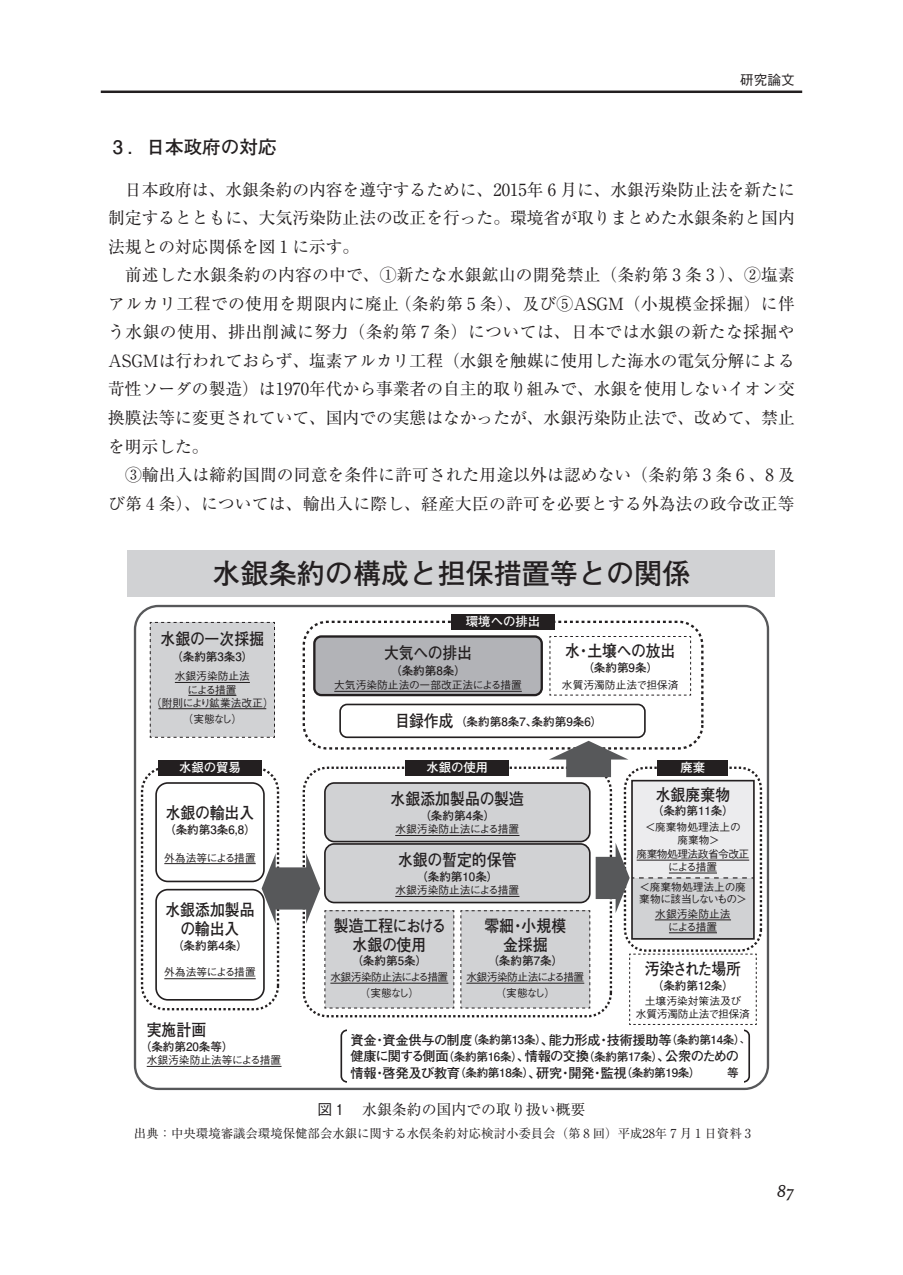
<style>
.page{position:relative;width:903px;height:1275px;background:#fff}
.page>*{position:absolute;margin:0;border:0;box-sizing:border-box;transform-origin:0 0}
.t1{font:28.18px "Futo Go B101 Pr 6 Bold 90 msp RKSJ H";color:#231f20}
.t2{font:italic 19.78px "High Tower Text";color:#231f20}
.研究論文_見出し1{font:700 18.55px "Futo Go B101 Pr 6";color:#231f20}
.t3{font:16.8px/28.5px "Ryumin Pro";color:#231f20;text-align:justify}
.t4{font:16.45px/18.6px "Futo Go B101 Pr 6 Bold 90 msp RKSJ H";color:#231f20;text-align:center;scale:.9 1}
.t5{font:16.45px/18.6px "Futo Go B101 Pr 6 Bold 90 msp RKSJ H";letter-spacing:-.02em;color:#231f20;text-align:center;scale:.9 1}
.t6{font:16.45px "Futo Go B101 Pr 6 Bold 90 msp RKSJ H";letter-spacing:-.1em;color:#231f20;scale:.9 1}
.t7{font:14.88px "Ryumin Pro";color:#231f20}
.t8{font:500 13.65px "Gothic BBB Pr 6";color:#231f20}
.t9{font:13.3px/16.4px "Futo Go B101 Pr 6 Bold 90 msp RKSJ H";letter-spacing:-.025em;color:#231f20}
.t10{font:12.42px "Ryumin Pro";color:#231f20}
.t11{font:12.42px "Futo Go B101 Pr 6 Bold 90 msp RKSJ H";color:#fff}
.t12{font:11.55px "Futo Go B101 Pr 6 Bold 90 msp RKSJ H";color:#231f20}
.t13{font:11.55px "Futo Go B101 Pr 6 Bold 90 msp RKSJ H";letter-spacing:-.025em;color:#231f20}
.t14{font:10.67px/13.3px "Gothic BBB Pr 6 Medium 90 msp RKSJ H";color:#231f20;text-align:center}
.t15{font:10.67px/12.4px "Gothic BBB Pr 6 Medium 90 msp RKSJ H";letter-spacing:-.025em;color:#231f20}
.t16{font:10.67px/15.8px "Gothic BBB Pr 6 Medium 90 msp RKSJ H";letter-spacing:-.05em;color:#231f20;text-align:center}
.s1{font-size:16.45px}
.s2{font-size:11.55px}
.s3{font-size:9.97px}
.s4{font-size:13.3px}
.s5{font-family:"Gothic BBB Pr 6 N";font-weight:500}
</style>
<div class="page">
<hr style="left:101px;top:91px;width:701px;height:2px;background:#231f20">
<div style="left:128px;top:550px;width:647px;height:47px;background:#d1d2d4"></div>
<div style="left:134px;top:605px;width:635px;height:485px;border:2px solid #57585a;border-radius:23px"></div>
<div style="left:150px;top:622px;width:125px;height:116px;background:#d1d2d4"></div>
<hr style="left:175px;top:682px;width:75px;height:1px;background:#231f20">
<hr style="left:188px;top:695px;width:48px;height:1px;background:#231f20">
<hr style="left:158px;top:708px;width:108px;height:1px;background:#231f20">
<div style="left:141px;top:767px;width:138px;height:243px;border:2px dashed #231f20;border-radius:23px"></div>
<div style="left:158px;top:760px;width:104px;height:15px;background:#231f20"></div>
<div style="left:155px;top:782px;width:110px;height:100px;border:2px solid #231f20;border-radius:12px"></div>
<hr style="left:164px;top:863px;width:92px;height:1px;background:#231f20">
<div style="left:155px;top:889px;width:110px;height:112px;border:2px solid #231f20;border-radius:12px"></div>
<hr style="left:164px;top:978px;width:92px;height:1px;background:#231f20">
<hr style="left:147px;top:1066px;width:134px;height:1px;background:#231f20">
<div style="left:303px;top:621px;width:400px;height:129px;border:2px dashed #231f20;border-radius:23px"></div>
<div style="left:451px;top:614px;width:104px;height:15px;background:#231f20"></div>
<div style="left:314px;top:636px;width:228px;height:59px;background:#b2b3b7;border-radius:7px"></div>
<div style="left:313px;top:635px;width:230px;height:61px;border:2px solid #231f20;border-radius:7px"></div>
<hr style="left:334px;top:691px;width:188px;height:1px;background:#231f20">
<div style="left:339px;top:704px;width:307px;height:34px;border:2px solid #231f20;border-radius:7px"></div>
<svg style="left:549px;top:636px;width:142px;height:60px"></svg>
<div style="left:303px;top:767px;width:309px;height:250px;border:2px dashed #231f20;border-radius:23px"></div>
<div style="left:406px;top:760px;width:103px;height:15px;background:#231f20"></div>
<div style="left:325px;top:783px;width:265px;height:59px;background:#d1d2d4;border-radius:9px"></div>
<div style="left:324px;top:782px;width:267px;height:60px;border:2px solid #231f20;border-radius:9px"></div>
<hr style="left:395px;top:835px;width:124px;height:1px;background:#231f20">
<div style="left:325px;top:844px;width:265px;height:58px;background:#d1d2d4;border-radius:9px"></div>
<div style="left:324px;top:843px;width:267px;height:60px;border:2px solid #231f20;border-radius:9px"></div>
<hr style="left:395px;top:896px;width:124px;height:1px;background:#231f20">
<div style="left:460px;top:910px;width:130px;height:99px;background:#d1d2d4"></div>
<hr style="left:466px;top:983px;width:118px;height:1px;background:#231f20">
<div style="left:624px;top:767px;width:138px;height:185px;border:2px dashed #231f20;border-radius:21px"></div>
<div style="left:658px;top:760px;width:70px;height:15px;background:#231f20"></div>
<div style="left:632px;top:781px;width:122px;height:97px;background:#ececee"></div>
<div style="left:632px;top:878px;width:122px;height:61px;background:#d1d2d4"></div>
<hr style="left:655px;top:920px;width:76px;height:1px;background:#231f20">
<hr style="left:669px;top:932px;width:48px;height:1px;background:#231f20">
<div style="left:631px;top:780px;width:124px;height:160px;border:2px solid #231f20"></div>
<svg style="left:629px;top:953px;width:128px;height:72px"></svg>
<svg style="left:262px;top:853px;width:192px;height:156px"></svg>
<svg style="left:549px;top:741px;width:79px;height:36px"></svg>
<svg style="left:596px;top:843px;width:158px;height:70px"></svg>
<p class="t8" style="left:740px;top:69px;width:56px">研究論文</p>
<p class="研究論文_見出し1" style="left:113px;top:132px;width:165px">3 ．日本政府の対応</p>
<p class="t3" style="left:108px;top:174px;width:688px">　日本政府は、水銀条約の内容を遵守するために、2015年 6 月に、水銀汚染防止法を新たに制定するとともに、大気汚染防止法の改正を行った。環境省が取りまとめた水銀条約と国内法規との対応関係を図 1 に示す。</p>
<p class="t3" style="left:108px;top:260px;width:688px">　前述した水銀条約の内容の中で、①新たな水銀鉱山の開発禁止（条約第 3 条３）、②塩素アルカリ工程での使用を期限内に廃止（条約第 5 条）、及び⑤ASGM（小規模金採掘）に伴う水銀の使用、排出削減に努力（条約第 7 条）については、日本では水銀の新たな採掘やASGMは行われておらず、塩素アルカリ工程（水銀を触媒に使用した海水の電気分解による苛性ソーダの製造）は1970年代から事業者の自主的取り組みで、水銀を使用しないイオン交換膜法等に変更されていて、国内での実態はなかったが、水銀汚染防止法で、改めて、禁止を明示した。</p>
<p class="t3" style="left:108px;top:459px;width:688px">　③輸出入は締約国間の同意を条件に許可された用途以外は認めない（条約第 3 条６、８及び第 4 条）、については、輸出入に際し、経産大臣の許可を必要とする外為法の政令改正等</p>
<p class="t1" style="left:212px;top:550px;width:479px">水銀条約の構成と担保措置等との関係</p>
<p class="t11" style="left:466px;top:612px;width:76px">環境への排出</p>
<p class="t4" style="left:384px;top:643px;width:99px">大気への排出</p>
<p class="t12" style="left:390px;top:661px;width:77px">（条約第8条）</p>
<p class="t14" style="left:334px;top:678px;width:189px">大気汚染防止法の一部改正法による措置</p>
<p class="t12" style="left:395px;top:712px;width:209px"><span class="s1">目録作成</span>（条約第8条7、条約第9条6）</p>
<p class="t4" style="left:161px;top:629px;width:117px">水銀の一次採掘</p>
<p class="t12" style="left:171px;top:647px;width:84px">（条約第3条3）</p>
<p class="t14" style="left:151px;top:669px;width:124px">水銀汚染防止法<br>による措置<br>（附則により鉱業法改正）</p>
<p class="t15" style="left:183px;top:712px;width:61px">（実態なし）</p>
<p class="t11" style="left:179px;top:758px;width:64px">水銀の貿易</p>
<p class="t4" style="left:166px;top:802px;width:100px">水銀の輸出入</p>
<p class="t12" style="left:164px;top:821px;width:93px">（条約第3条6,8）</p>
<p class="t15" style="left:164px;top:851px;width:93px">外為法等による措置</p>
<p class="t4" style="left:165px;top:900px;width:101px">水銀添加製品の輸出入</p>
<p class="t12" style="left:172px;top:937px;width:77px">（条約第4条）</p>
<p class="t15" style="left:164px;top:965px;width:93px">外為法等による措置</p>
<p class="t4" style="left:565px;top:641px;width:124px">水・土壌への放出</p>
<p class="t12" style="left:582px;top:659px;width:77px">（条約第9条）</p>
<p class="t14" style="left:562px;top:678px;width:118px">水質汚濁防止法で担保済</p>
<p class="t11" style="left:426px;top:758px;width:64px">水銀の使用</p>
<p class="t4" style="left:391px;top:788px;width:150px">水銀添加製品の製造</p>
<p class="t12" style="left:419px;top:806px;width:77px">（条約第4条）</p>
<p class="t14" style="left:395px;top:822px;width:125px">水銀汚染防止法による措置</p>
<p class="t11" style="left:680px;top:758px;width:26px">廃棄</p>
<p class="t4" style="left:656px;top:785px;width:84px">水銀廃棄物</p>
<p class="t12" style="left:652px;top:802px;width:84px">（条約第11条）</p>
<p class="t14" style="left:677px;top:820px;width:65px;line-height:12.4px;text-align:left;text-indent:-32px">＜廃棄物処理法上の廃棄物＞</p>
<p class="t16" style="left:636px;top:847px;width:114px;line-height:13.3px">廃棄物処理法政省令改正による措置</p>
<p class="t15" style="left:639px;top:880px;width:109px">＜廃棄物処理法上の廃棄物に該当しないもの＞</p>
<p class="t14" style="left:655px;top:906px;width:77px">水銀汚染防止法による措置</p>
<p class="t6" style="left:645px;top:955px;width:109px">汚染された場所</p>
<p class="t12" style="left:652px;top:976px;width:84px">（条約第12条）</p>
<p class="t15" style="left:636px;top:993px;width:115px;line-height:13.3px;text-align:center">土壌汚染対策法及び<br>水質汚濁防止法で担保済</p>
<p class="t9" style="left:351px;top:1031px;width:400px">資金・資金供与の制度<span class="s2">（条約第13条）</span>、能力形成・技術援助等<span class="s2">（条約第14条）</span><span class="s3">、</span>健康に関する側面<span class="s2">（条約第16条）</span>、情報の交換<span class="s2">（条約第17条）</span>、公衆のための</p>
<p class="t13" style="left:351px;top:1063px;width:390px"><span class="s4">情報・啓発及び教育</span>（条約第18条）<span class="s4">、研究・開発・監視</span>（条約第19条）　　 等</p>
<p class="t7" style="left:317px;top:1098px;width:269px"><span class="s5">図１</span>　水銀条約の国内での取り扱い概要</p>
<p class="t10" style="left:134px;top:1123px;width:618px">出典：中央環境審議会環境保健部会水銀に関する水俣条約対応検討小委員会（第８回）平成28年７月１日資料３</p>
<p class="t4" style="left:398px;top:849px;width:133px">水銀の暫定的保管</p>
<p class="t12" style="left:416px;top:867px;width:84px">（条約第10条）</p>
<p class="t14" style="left:395px;top:883px;width:125px">水銀汚染防止法による措置</p>
<p class="t4" style="left:484px;top:916px;width:92px">零細・小規模金採掘</p>
<p class="t12" style="left:487px;top:952px;width:77px">（条約第7条）</p>
<p class="t16" style="left:466px;top:969px;width:119px">水銀汚染防止法による措置（実態なし）</p>
<p class="t5" style="left:334px;top:916px;width:127px">製造工程における水銀の使用</p>
<p class="t12" style="left:351px;top:952px;width:77px">（条約第5条）</p>
<p class="t16" style="left:330px;top:969px;width:119px">水銀汚染防止法による措置（実態なし）</p>
<p class="t4" style="left:147px;top:1020px;width:68px">実施計画</p>
<p class="t12" style="left:140px;top:1037px;width:95px">（条約第20条等）</p>
<p class="t14" style="left:147px;top:1053px;width:136px">水銀汚染防止法等による措置</p>
<p class="t2" style="left:777px;top:1179px;width:19px">87</p>
</div>
